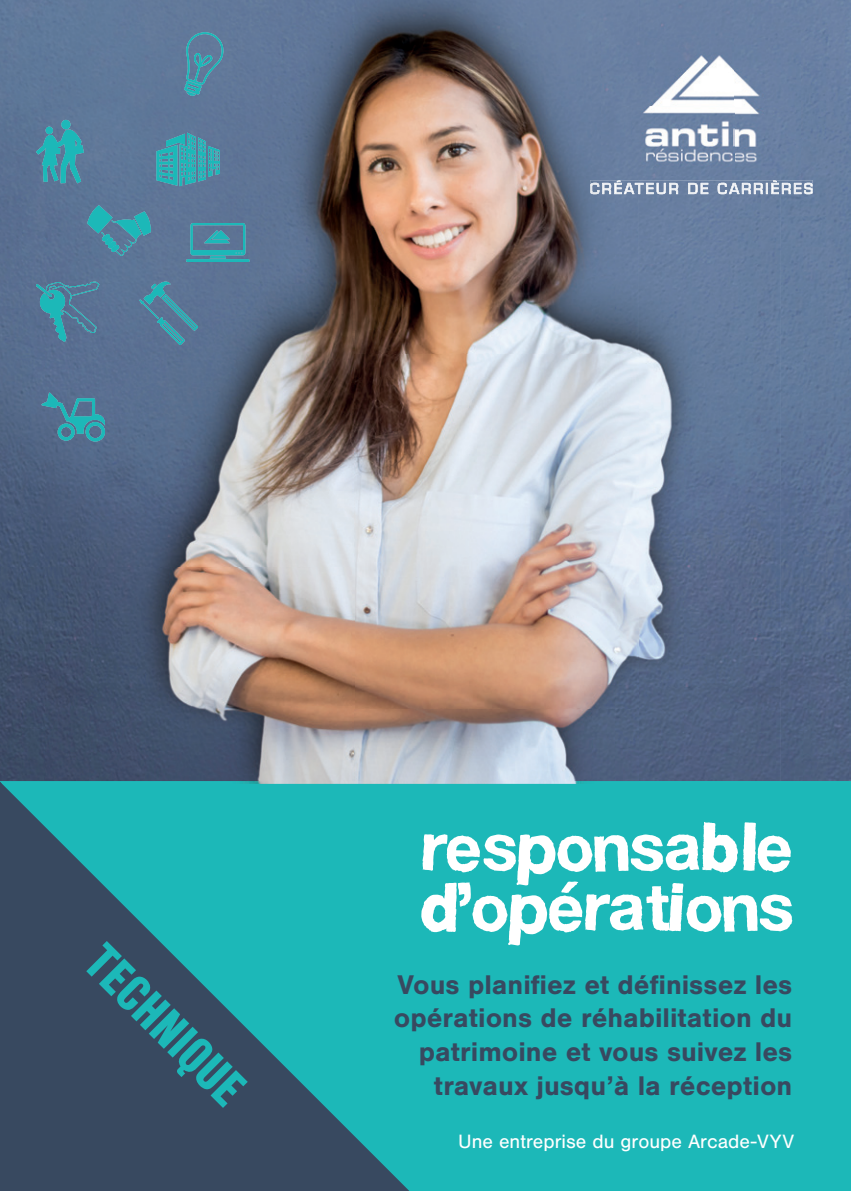
<style>
.page{position:relative;width:851px;height:1191px;background:#fff}
.page>*{position:absolute;margin:0;border:0;box-sizing:border-box;transform-origin:0 0}
.t1{font:50px/60px "FD Helwoodica";letter-spacing:-.01em;color:#fff}
.t2{font:900 50px "Nimbus San Con L";color:#1cb8b8}
.t3{font:700 28px/33.6px "Nimbus San";color:#384960;text-align:right}
.t4{font:20px "Nimbus San";color:#fff}
</style>
<div class="page">
<div style="left:0;top:781px;width:850px;height:410px;background:#1cb8b8"></div>
<svg style="left:0;top:784px;width:409px;height:407px;fill:#384960"></svg>
<img style="left:0;top:0;width:638px;height:781px">
<div style="left:638px;top:0;width:212px;height:71px;background:#6a80a3"></div>
<img style="left:780px;top:71px;width:70px;height:710px">
<img style="left:638px;top:176px;width:142px;height:605px">
<svg style="left:36px;top:120px;width:48px;height:10px"></svg>
<img style="left:36px;top:130px;width:48px;height:53px">
<img style="left:184px;top:32px;width:40px;height:64px">
<img style="left:86px;top:434px;width:19px;height:7px">
<img style="left:58px;top:434px;width:17px;height:6px">
<img style="left:42px;top:393px;width:63px;height:41px">
<img style="left:46px;top:282px;width:53px;height:51px">
<img style="left:38px;top:290px;width:28px;height:52px">
<img style="left:36px;top:284px;width:16px;height:13px">
<svg style="left:87px;top:205px;width:64px;height:51px"></svg>
<img style="left:115px;top:219px;width:27px;height:20px">
<img style="left:134px;top:211px;width:17px;height:25px">
<img style="left:101px;top:220px;width:36px;height:36px">
<img style="left:87px;top:205px;width:25px;height:28px">
<img style="left:198px;top:137px;width:8px;height:44px">
<img style="left:208px;top:146px;width:12px;height:31px">
<img style="left:156px;top:145px;width:21px;height:41px">
<img style="left:166px;top:134px;width:13px;height:13px">
<img style="left:179px;top:133px;width:17px;height:53px">
<svg style="left:139px;top:277px;width:59px;height:68px;background:#537e9a"></svg>
<img style="left:139px;top:299px;width:20px;height:20px">
<svg style="left:186px;top:223px;width:63px;height:39px;background:#498ea3"></svg>
<img style="left:204px;top:230px;width:26px;height:13px">
<img style="left:590px;top:180px;width:26px;height:14px">
<img style="left:616px;top:180px;width:196px;height:14px">
<img style="left:601px;top:38px;width:199px;height:138px">
<img style="left:240px;top:781px;width:344px;height:3px">
<h1 class="t2" style="left:121px;top:926px;width:203px;rotate:45deg">TECHNIQUE</h1>
<h1 class="t1" style="left:421px;top:822px;width:374px">responsable d’opérations</h1>
<p class="t3" style="left:394px;top:968px;width:400px">Vous planifiez et définissez les opérations de réhabilitation du patrimoine et vous suivez les travaux jusqu’à la réception</p>
<p class="t4" style="left:458px;top:1130px;width:338px">Une entreprise du groupe Arcade-VYV</p>
</div>
